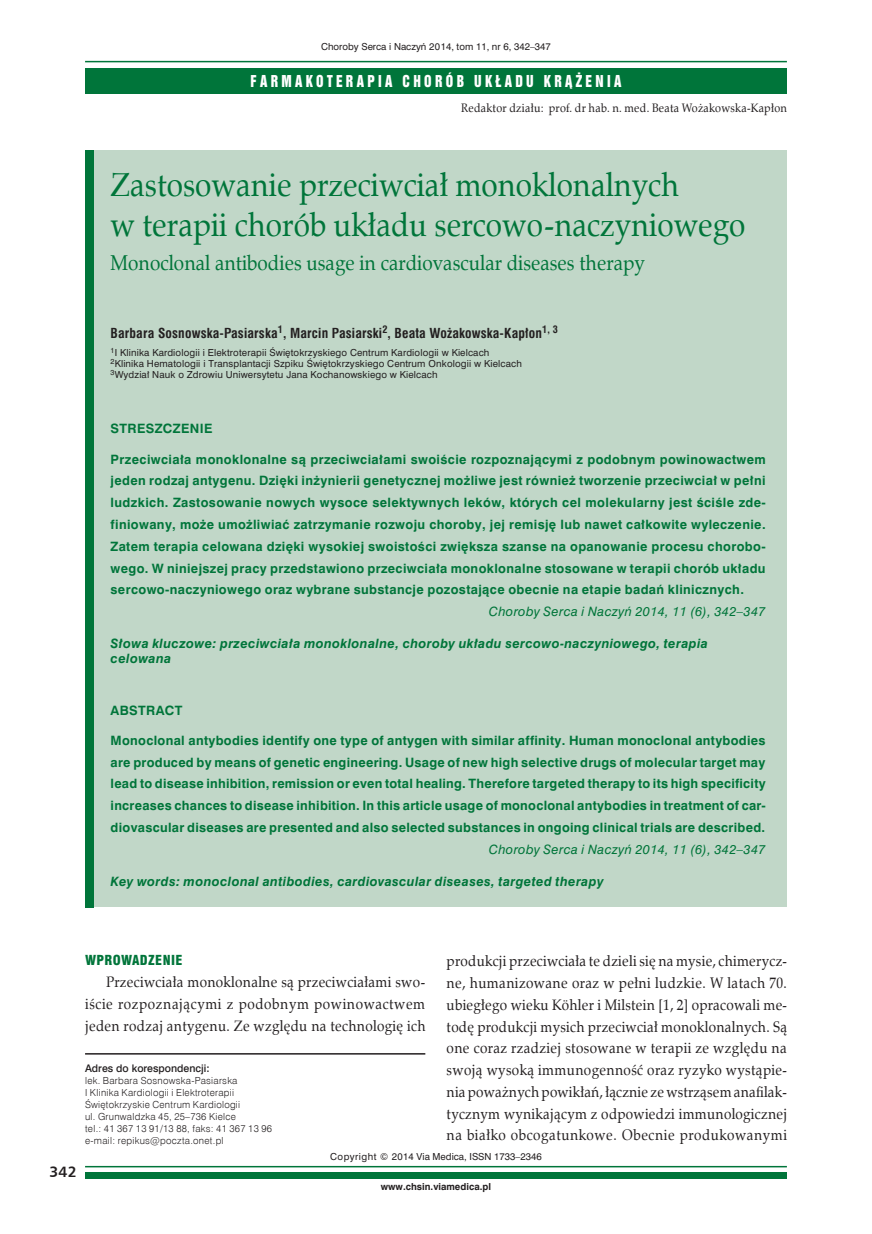
<style>
.page{position:relative;width:872px;height:1234px;background:#fff}
.page>*{position:absolute;margin:0;border:0;box-sizing:border-box;transform-origin:0 0}
._01_-_Tytuł_większy{font:33px/40.2px "Zapf Calligr EU";color:#00753a;scale:.9 1}
._02_-_Tyluł_mniejszy{font:21px "Zapf Calligr EU";color:#00753a;scale:.9 1}
.TXT2_-_Tekst_-_nastę{font:15px/21.8px "Zapf Calligr EU";letter-spacing:.025em;color:#231f20;text-align:justify;scale:.9 1}
.t1{font:15px "Swis 921 EU";color:#fff;scale:.9 1}
.t2{font:700 15px "Humnst 777 EU";color:#231f20}
._03_-_Autorzy{font:700 13.5px "Swis 721 Cn EU";letter-spacing:.015em;color:#231f20}
.S_-_Śródtytuł_1{font:13.5px "Swis 721 Blk Cn EU";letter-spacing:.025em;color:#00753a}
._05_-_Streszczenie_b{font:700 12px/21.8px "Swis 721 PL";letter-spacing:.025em;color:#00753a;text-align:justify}
._05_-_Słowa_kluczowe{font:italic 700 12px/14.7px "Swis 721 PL";letter-spacing:.03em;color:#00753a}
._05_-_Streszczenie_p{font:italic 12px "Swis 721 PL";letter-spacing:.03em;color:#00753a}
.t3{font:12px "Zapf Calligr EU";letter-spacing:.025em;color:#231f20;scale:.9 1}
._05_-_Streszczenie_t{font:700 12px "Swis 721 PL";letter-spacing:.03em;color:#00753a}
.A2_-_adres_tytul{font:10.5px "Swis 721 Md EU";color:#231f20}
.A2_-_Adres_-_tekst{font:9.75px "Swis 721 Lt EU";letter-spacing:.025em;color:#231f20}
._04_-_Kliniki{font:9px/10.9px "Swis 721 PL";letter-spacing:.015em;color:#231f20}
.t4{font:700 9px "Swis 721 PL";color:#231f20}
</style>
<div class="page">
<div style="left:85px;top:1171px;width:702px;height:7px;background:#00753a"></div>
<hr style="left:85px;top:1165px;width:702px;height:2px;background:#00753a">
<div style="left:85px;top:68px;width:702px;height:26px;background:#00753a"></div>
<hr style="left:85px;top:61px;width:702px;height:1px;background:#00753a">
<div style="left:91px;top:150px;width:696px;height:757px;background:#c1d7c8"></div>
<div style="left:85px;top:150px;width:9px;height:757px;background:#00753a"></div>
<hr style="left:85px;top:1052px;width:340px;height:2px;background:#231f20">
<p class="_04_-_Kliniki" style="left:321px;top:41px;width:231px">Choroby Serca i Naczyń 2014, tom 11, nr 6, 342–347</p>
<p class="t1" style="left:250px;top:71px;width:413px">F A R M A K O T E R A P I A C H O R Ó B U K Ł A D U K R Ą Ż E N I A</p>
<p class="t3" style="left:461px;top:100px;width:364px">Redaktor działu: prof. dr hab. n. med. Beata Wożakowska-Kapłon</p>
<p class="_01_-_Tytuł_większy" style="left:111px;top:165px;width:707px">Zastosowanie przeciwciał monoklonalnych<br>w terapii chorób układu sercowo-naczyniowego</p>
<p class="_02_-_Tyluł_mniejszy" style="left:111px;top:250px;width:595px">Monoclonal antibodies usage in cardiovascular diseases therapy</p>
<p class="_03_-_Autorzy" style="left:111px;top:325px;width:448px">Barbara Sosnowska-Pasiarska<sup>1</sup>, Marcin Pasiarski<sup>2</sup>, Beata Wożakowska-Kapłon<sup>1,</sup> <sup>3</sup></p>
<p class="_04_-_Kliniki" style="left:111px;top:346px;width:413px"><sup>1</sup>I Klinika Kardiologii i Elektroterapii Świętokrzyskiego Centrum Kardiologii w Kielcach<br><sup>2</sup>Klinika Hematologii i Transplantacji Szpiku Świętokrzyskiego Centrum Onkologii w Kielcach<br><sup>3</sup>Wydział Nauk o Zdrowiu Uniwersytetu Jana Kochanowskiego w Kielcach</p>
<p class="_05_-_Streszczenie_t" style="left:111px;top:421px;width:103px">STRESZCZENIE</p>
<p class="_05_-_Streszczenie_b" style="left:111px;top:448px;width:656px">Przeciwciała monoklonalne są przeciwciałami swoiście rozpoznającymi z podobnym powinowactwem jeden rodzaj antygenu. Dzięki inżynierii genetycznej możliwe jest również tworzenie przeciwciał w pełni ludzkich. Zastosowanie nowych wysoce selektywnych leków, których cel molekularny jest ściśle zde&shy;finiowany, może umożliwiać zatrzymanie rozwoju choroby, jej remisję lub nawet całkowite wyleczenie.<br>Zatem terapia celowana dzięki wysokiej swoistości zwiększa szanse na opanowanie procesu chorobo&shy;wego. W niniejszej pracy przedstawiono przeciwciała monoklonalne stosowane w terapii chorób układu sercowo-naczyniowego oraz wybrane substancje pozostające obecnie na etapie badań klinicznych.</p>
<p class="_05_-_Streszczenie_p" style="left:489px;top:603px;width:278px">Choroby Serca i Naczyń 2014, 11 (6), 342–347</p>
<p class="_05_-_Słowa_kluczowe" style="left:111px;top:636px;width:599px">Słowa kluczowe: przeciwciała monoklonalne, choroby układu sercowo-naczyniowego, terapia celowana</p>
<p class="_05_-_Streszczenie_t" style="left:111px;top:702px;width:73px">ABSTRACT</p>
<p class="_05_-_Streszczenie_b" style="left:111px;top:729px;width:656px">Monoclonal antybodies identify one type of antygen with similar affinity. Human monoclonal antybodies are produced by means of genetic engineering. Usage of new high selective drugs of molecular target may lead to disease inhibition, remission or even total healing. Therefore targeted therapy to its high specificity increases chances to disease inhibition. In this article usage of monoclonal antybodies in treatment of car&shy;diovascular diseases are presented and also selected substances in ongoing clinical trials are described.</p>
<p class="_05_-_Streszczenie_p" style="left:489px;top:841px;width:278px">Choroby Serca i Naczyń 2014, 11 (6), 342–347</p>
<p class="_05_-_Słowa_kluczowe" style="left:111px;top:873px;width:494px">Key words: monoclonal antibodies, cardiovascular diseases, targeted therapy</p>
<p class="t2" style="left:49px;top:1162px;width:29px">342</p>
<p class="S_-_Śródtytuł_1" style="left:85px;top:951px;width:99px">WPROWADZENIE</p>
<p class="TXT2_-_Tekst_-_nastę" style="left:85px;top:971px;width:380px;text-indent:21px">Przeciwciała monoklonalne są przeciwciałami swo&shy;iście rozpoznającymi z podobnym powinowactwem jeden rodzaj antygenu. Ze względu na technologię ich</p>
<p class="A2_-_adres_tytul" style="left:85px;top:1061px;width:126px">Adres do korespondencji:</p>
<p class="A2_-_Adres_-_tekst" style="left:85px;top:1073px;width:154px">lek. Barbara Sosnowska-Pasiarska</p>
<p class="A2_-_Adres_-_tekst" style="left:85px;top:1085px;width:151px">I Klinika Kardiologii i Elektroterapii</p>
<p class="A2_-_Adres_-_tekst" style="left:85px;top:1097px;width:157px">Świętokrzyskie Centrum Kardiologii</p>
<p class="A2_-_Adres_-_tekst" style="left:85px;top:1109px;width:152px">ul. Grunwaldzka 45, 25–736 Kielce</p>
<p class="A2_-_Adres_-_tekst" style="left:85px;top:1121px;width:188px">tel.: 41 367 13 91/13 88, faks: 41 367 13 96</p>
<p class="A2_-_Adres_-_tekst" style="left:85px;top:1133px;width:140px">e-mail: repikus@poczta.onet.pl</p>
<p class="TXT2_-_Tekst_-_nastę" style="left:446px;top:950px;width:380px">produkcji przeciwciała te dzieli się na mysie, chimerycz&shy;ne, humanizowane oraz w pełni ludzkie. W latach 70. ubiegłego wieku Köhler i Milstein [1, 2] opracowali me&shy;todę produkcji mysich przeciwciał monoklonalnych. Są one coraz rzadziej stosowane w terapii ze względu na swoją wysoką immunogenność oraz ryzyko wystąpie&shy;nia poważnych powikłań, łącznie ze wstrząsem anafilak&shy;tycznym wynikającym z odpowiedzi immunologicznej na białko obcogatunkowe. Obecnie produkowanymi</p>
<p class="_04_-_Kliniki" style="left:330px;top:1151px;width:213px">Copyright © 2014 Via Medica, ISSN 1733–2346</p>
<p class="t4" style="left:381px;top:1180px;width:112px">www.chsin.viamedica.pl</p>
</div>
